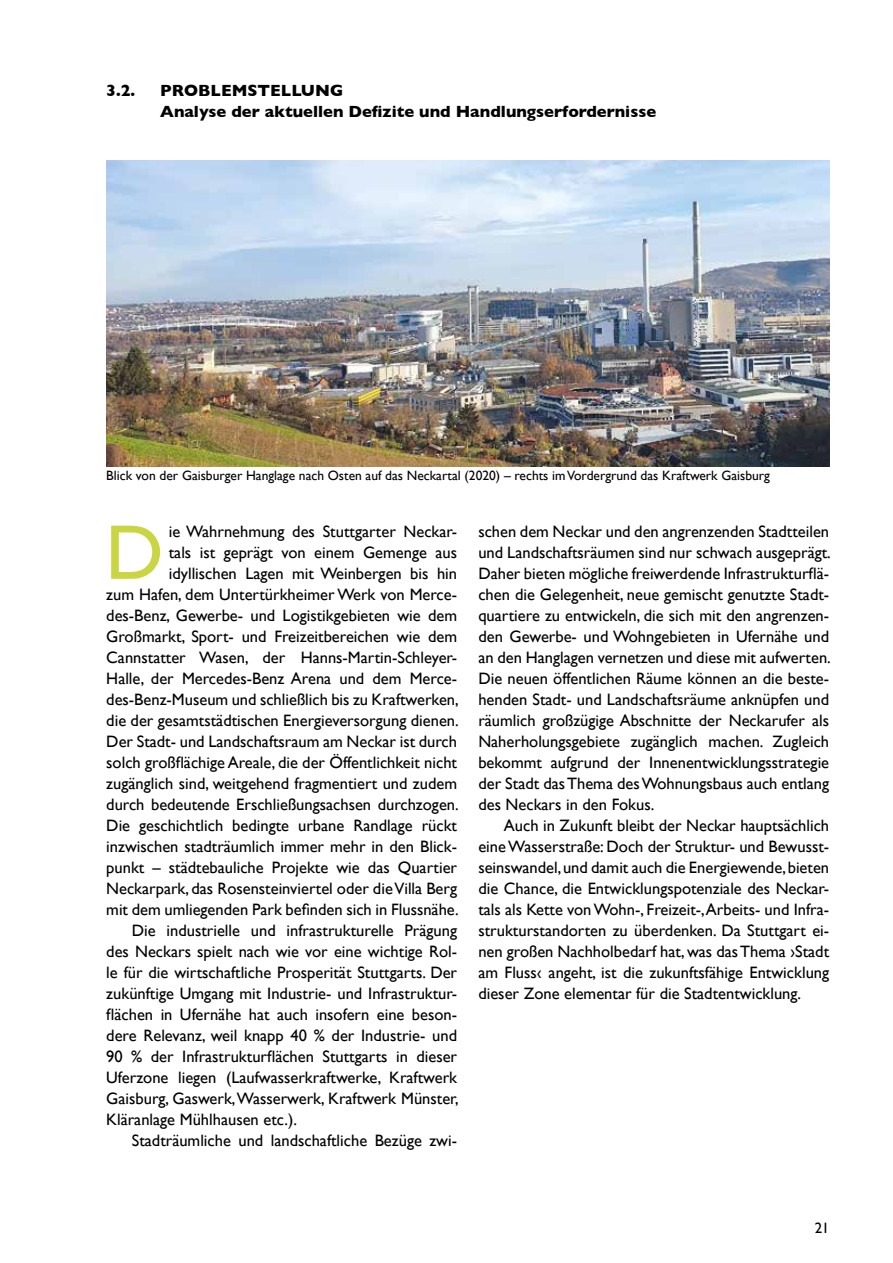
<style>
.page{position:relative;width:893px;height:1263px;background:#fff}
.page>*{position:absolute;margin:0;border:0;box-sizing:border-box;transform-origin:0 0}
.t1{font:78px "Gill Sans";color:#c9d641}
.t2{font:16.5px/21px "Gill Sans";color:#000;text-align:justify}
.t3{font:700 16.5px/21px "Gill Sans";color:#000}
.t4{font:15px "Gill Sans";color:#000}
.t5{font:13.5px "Gill Sans";color:#000}
</style>
<div class="page">
<img style="left:106px;top:160px;width:723px;height:306px">
<p class="t3" style="left:106px;top:80px;width:30px">3.2.</p>
<p class="t3" style="left:160px;top:80px;width:497px">PROBLEMSTELLUNG<br>Analyse der aktuellen Defizite und Handlungserfordernisse</p>
<p class="t5" style="left:106px;top:468px;width:665px">Blick von der Gaisburger Hanglage nach Osten auf das Neckartal (2020) – rechts im Vordergrund das Kraftwerk Gaisburg</p>
<p class="t2" style="left:169px;top:521px;width:290px">ie Wahrnehmung des Stuttgarter Neckar&shy;tals ist geprägt von einem Gemenge aus idyllischen Lagen mit Weinbergen bis hin</p>
<p class="t2" style="left:478px;top:520px;width:354px">schen dem Neckar und den angrenzenden Stadtteilen und Landschaftsräumen sind nur schwach ausgeprägt.<br>Daher bieten mögliche freiwerdende Infrastrukturflä&shy;chen die Gelegenheit, neue gemischt genutzte Stadt&shy;quartiere zu entwickeln, die sich mit den angrenzen&shy;den Gewerbe- und Wohngebieten in Ufernähe und an den Hanglagen vernetzen und diese mit aufwerten.<br>Die neuen öffentlichen Räume können an die beste&shy;henden Stadt- und Landschaftsräume anknüpfen und räumlich großzügige Abschnitte der Neckarufer als Naherholungsgebiete zugänglich machen. Zugleich bekommt aufgrund der Innenentwicklungsstrategie der Stadt das Thema des Wohnungsbaus auch entlang des Neckars in den Fokus.</p>
<p class="t2" style="left:478px;top:814px;width:352px;text-indent:26px">Auch in Zukunft bleibt der Neckar hauptsächlich eine Wasserstraße: Doch der Struktur- und Bewusst&shy;seinswandel, und damit auch die Energiewende, bieten die Chance, die Entwicklungspotenziale des Neckar&shy;tals als Kette von Wohn-, Freizeit-,Arbeits- und Infra&shy;strukturstandorten zu überdenken. Da Stuttgart ei&shy;nen großen Nachholbedarf hat, was das Thema ›Stadt am Fluss‹ angeht, ist die zukunftsfähige Entwicklung dieser Zone elementar für die Stadtentwicklung.</p>
<h1 class="t1" style="left:105px;top:507px;width:60px">D</h1>
<p class="t2" style="left:106px;top:584px;width:352px">zum Hafen, dem Untertürkheimer Werk von Merce-</p>
<p class="t2" style="left:106px;top:605px;width:352px">des-Benz, Gewerbe- und Logistikgebieten wie dem</p>
<p class="t2" style="left:106px;top:626px;width:352px">Großmarkt, Sport- und Freizeitbereichen wie dem</p>
<p class="t2" style="left:106px;top:647px;width:352px">Cannstatter Wasen, der Hanns-Martin-Schleyer-</p>
<p class="t2" style="left:106px;top:668px;width:352px">Halle, der Mercedes-Benz Arena und dem Merce-</p>
<p class="t2" style="left:106px;top:689px;width:354px">des-Benz-Museum und schließlich bis zu Kraftwerken,</p>
<p class="t2" style="left:106px;top:710px;width:354px">die der gesamtstädtischen Energieversorgung dienen.</p>
<p class="t2" style="left:106px;top:731px;width:352px">Der Stadt- und Landschaftsraum am Neckar ist durch</p>
<p class="t2" style="left:106px;top:752px;width:352px">solch großflächige Areale, die der Öffentlichkeit nicht</p>
<p class="t2" style="left:106px;top:773px;width:352px">zugänglich sind, weitgehend fragmentiert und zudem</p>
<p class="t2" style="left:106px;top:794px;width:354px">durch bedeutende Erschließungsachsen durchzogen.</p>
<p class="t2" style="left:106px;top:815px;width:352px">Die geschichtlich bedingte urbane Randlage rückt</p>
<p class="t2" style="left:106px;top:836px;width:352px">inzwischen stadträumlich immer mehr in den Blick-</p>
<p class="t2" style="left:106px;top:857px;width:352px">punkt – städtebauliche Projekte wie das Quartier</p>
<p class="t2" style="left:106px;top:878px;width:352px">Neckarpark, das Rosensteinviertel oder die Villa Berg</p>
<p class="t2" style="left:106px;top:899px;width:354px">mit dem umliegenden Park befinden sich in Flussnähe.</p>
<p class="t2" style="left:132px;top:920px;width:327px">Die industrielle und infrastrukturelle Prägung</p>
<p class="t2" style="left:106px;top:941px;width:352px">des Neckars spielt nach wie vor eine wichtige Rol-</p>
<p class="t2" style="left:106px;top:962px;width:352px">le für die wirtschaftliche Prosperität Stuttgarts. Der</p>
<p class="t2" style="left:106px;top:983px;width:352px">zukünftige Umgang mit Industrie- und Infrastruktur-</p>
<p class="t2" style="left:106px;top:1004px;width:352px">flächen in Ufernähe hat auch insofern eine beson-</p>
<p class="t2" style="left:106px;top:1025px;width:352px">dere Relevanz, weil knapp 40 % der Industrie- und</p>
<p class="t2" style="left:106px;top:1046px;width:352px">90 % der Infrastrukturflächen Stuttgarts in dieser</p>
<p class="t2" style="left:106px;top:1067px;width:352px">Uferzone liegen (Laufwasserkraftwerke, Kraftwerk</p>
<p class="t2" style="left:106px;top:1088px;width:354px">Gaisburg, Gaswerk, Wasserwerk, Kraftwerk Münster,</p>
<p class="t2" style="left:106px;top:1109px;width:192px">Kläranlage Mühlhausen etc.).</p>
<p class="t2" style="left:132px;top:1130px;width:327px">Stadträumliche und landschaftliche Bezüge zwi-</p>
<p class="t4" style="left:815px;top:1219px;width:16px">21</p>
</div>
